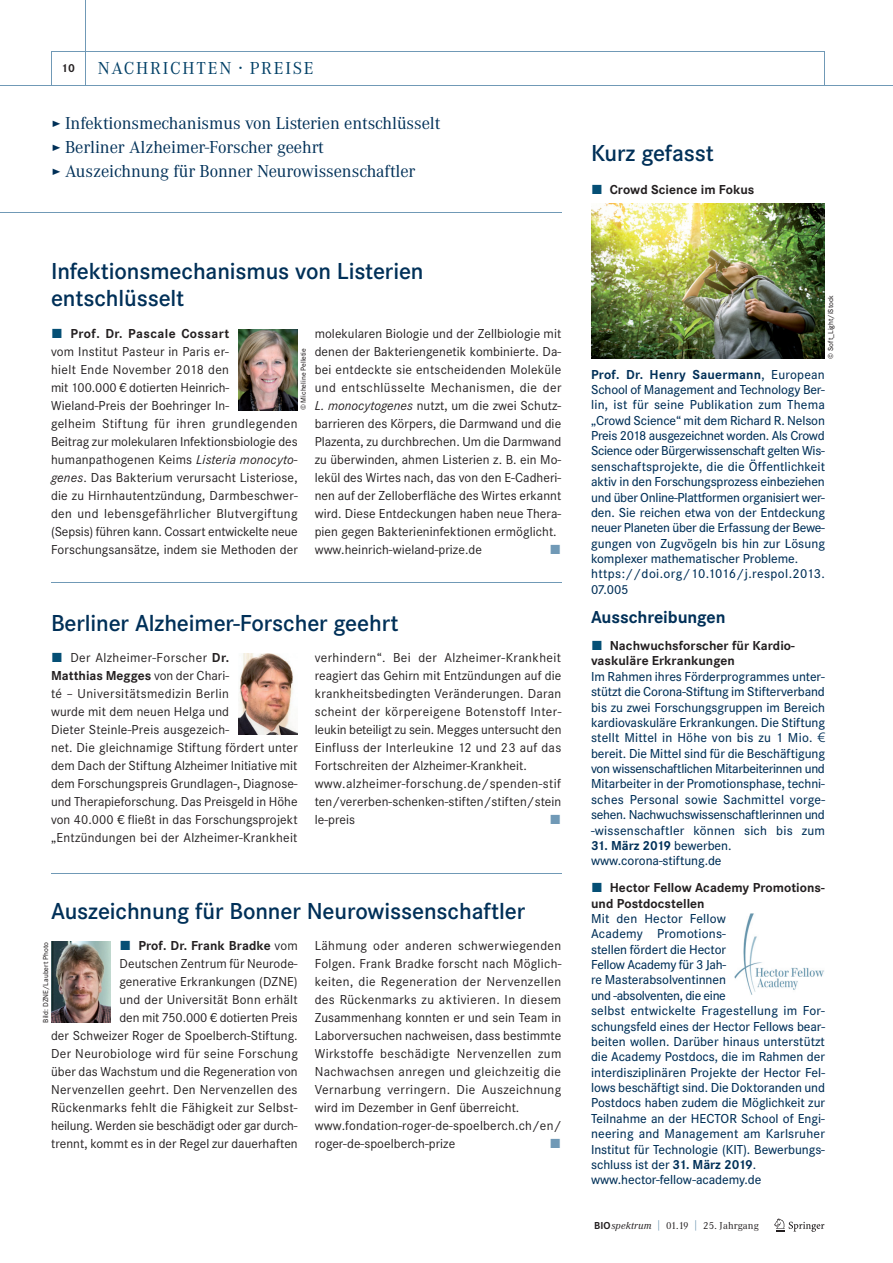
<style>
.page{position:relative;width:893px;height:1263px;background:#fff}
.page>*{position:absolute;margin:0;border:0;box-sizing:border-box;transform-origin:0 0}
.t1{font:600 24px/27px "Corporate S";letter-spacing:-.005em;color:#003058}
.t2{font:18px/24px "Corporate A";letter-spacing:-.005em;color:#003058}
.t3{font:18px "Corporate A";letter-spacing:.1em;color:#003f66}
.t4{font:700 18px "Corporate S";letter-spacing:-.005em;color:#003058}
.t5{font:13.5px/18px "Corporate S";letter-spacing:.005em;color:#231f20}
.t6{font:500 13.5px/15.5px "Corporate S";letter-spacing:-.005em;color:#003058}
.t7{font:700 13.5px/15.8px "Corporate S";letter-spacing:.005em;color:#231f20}
.t8{font:13.5px "The Sans Expert";color:#7099b6}
.t9{font:700 12px "Corporate S";color:#231f20}
.t10{font:10.5px "Corporate A";letter-spacing:.015em;color:#231f20}
.t11{font:500 7.5px "Corporate S";letter-spacing:.005em;color:#231f20}
.s1{font-family:"The Sans Expert"}
.s2{font-family:"The Sans Expert";color:#054f75}
.s3{font-weight:700}
.s4{font-style:italic}
.s5{font-family:"The Sans Expert";font-weight:400;color:#054f75}
.s6{font-family:"Linotype Euro Font Ato F";font-weight:400}
.s7{font-family:"Corporate S";font-weight:700}
.s8{color:#5484a5}
</style>
<div class="page">
<hr style="left:0;top:85px;width:893px;height:1px;background:#7099b6">
<hr style="left:51px;top:51px;width:774px;height:1px;background:#7099b6">
<hr style="left:85px;top:0;width:1px;height:85px;background:#7099b6">
<hr style="left:51px;top:51px;width:1px;height:34px;background:#7099b6">
<hr style="left:825px;top:51px;width:1px;height:34px;background:#7099b6">
<hr style="left:0;top:212px;width:561px;height:1px;background:#7099b6">
<svg style="left:774px;top:1218px;width:50px;height:14px"></svg>
<img style="left:238px;top:329px;width:60px;height:81px">
<img style="left:238px;top:653px;width:60px;height:81px">
<hr style="left:51px;top:582px;width:510px;height:1px;background:#7099b6">
<hr style="left:51px;top:873px;width:510px;height:1px;background:#7099b6">
<img style="left:591px;top:204px;width:234px;height:155px">
<img style="left:735px;top:913px;width:89px;height:82px">
<img style="left:51px;top:941px;width:60px;height:82px">
<p class="t9" style="left:61px;top:64px;width:15px">10</p>
<h2 class="t3" style="left:98px;top:62px;width:217px">NACHRICHTEN · PREISE</h2>
<h2 class="t2" style="left:51px;top:113px;width:391px"><span class="s1">ÿ</span> Infektionsmechanismus von Listerien entschlüsselt <span class="s1">ÿ</span> Berliner Alzheimer-Forscher geehrt<br><span class="s1">ÿ</span> Auszeichnung für Bonner Neurowissenschaftler</h2>
<h1 class="t1" style="left:51px;top:260px;width:374px">Infektionsmechanismus von Listerien entschlüsselt</h1>
<p class="t5" style="left:51px;top:326px;width:248px"><span class="s2">ó</span> <span class="s3">Prof. Dr. Pascale Cossart<br></span>vom Institut Pasteur in Paris er-<br>hielt Ende November 2018 den<br>mit 100.000 € dotierten Heinrich-Wieland-Preis der Boehringer In-<br>gelheim Stiftung für ihren grundlegenden Beitrag zur molekularen Infektionsbiologie des humanpathogenen Keims <span class="s4">Listeria monocyto&shy;genes</span>. Das Bakterium verursacht Listeriose, die zu Hirnhautentzündung, Darmbeschwer&shy;den und lebensgefährlicher Blutvergiftung (Sepsis) führen kann. Cossart entwickelte neue Forschungsansätze, indem sie Methoden der</p>
<p class="t5" style="left:315px;top:326px;width:248px">molekularen Biologie und der Zellbiologie mit denen der Bakteriengenetik kombinierte. Da&shy;bei entdeckte sie entscheidenden Moleküle und entschlüsselte Mechanismen, die der <span class="s4">L. monocytogenes</span> nutzt, um die zwei Schutz&shy;barrieren des Körpers, die Darmwand und die Plazenta, zu durchbrechen. Um die Darmwand zu überwinden, ahmen Listerien z. B. ein Mo&shy;lekül des Wirtes nach, das von den E-Cadheri&shy;nen auf der Zelloberfläche des Wirtes erkannt wird. Diese Entdeckungen haben neue Thera&shy;pien gegen Bakterieninfektionen ermöglicht. www.heinrich-wieland-prize.de</p>
<p class="t11" style="left:301px;top:410px;width:64px;rotate:-90deg">© Micheline Pelletie</p>
<p class="t8" style="left:549px;top:542px;width:13px">ó</p>
<h1 class="t1" style="left:51px;top:612px;width:349px">Berliner Alzheimer-Forscher geehrt</h1>
<p class="t5" style="left:51px;top:650px;width:248px"><span class="s2">ó</span> Der Alzheimer-Forscher <span class="s3">Dr.<br>Matthias Megges</span> von der Chari-<br>té – Universitätsmedizin Berlin<br>wurde mit dem neuen Helga und<br>Dieter Steinle-Preis ausgezeich-<br>net. Die gleichnamige Stiftung fördert unter dem Dach der Stiftung Alzheimer Initiative mit dem Forschungspreis Grundlagen-, Diagnose&shy;und Therapieforschung. Das Preisgeld in Höhe von 40.000 € fließt in das Forschungsprojekt „Entzündungen bei der Alzheimer-Krankheit</p>
<p class="t5" style="left:315px;top:650px;width:248px">verhindern“. Bei der Alzheimer-Krankheit reagiert das Gehirn mit Entzündungen auf die krankheitsbedingten Veränderungen. Daran scheint der körpereigene Botenstoff Inter - leukin beteiligt zu sein. Megges untersucht den Einfluss der Interleukine 12 und 23 auf das Fortschreiten der Alzheimer-Krankheit. www.alzheimer-forschung.de/spenden-stif ten/vererben-schenken-stiften/stiften/stein le-preis</p>
<p class="t8" style="left:549px;top:812px;width:13px">ó</p>
<h1 class="t1" style="left:51px;top:900px;width:476px">Auszeichnung für Bonner Neurowissenschaftler</h1>
<p class="t5" style="left:51px;top:938px;width:248px;text-align:right"><span class="s2">ó</span> <span class="s3">Prof. Dr. Frank Bradke</span> vom<br>Deutschen Zentrum für Neurode-<br>generative Erkrankungen (DZNE)<br>und der Universität Bonn erhält<br>den mit 750.000 € dotierten Preis<br>der Schweizer Roger de Spoelberch-Stiftung.<br>Der Neurobiologe wird für seine Forschung über das Wachstum und die Regeneration von Nervenzellen geehrt. Den Nervenzellen des Rückenmarks fehlt die Fähigkeit zur Selbst&shy;heilung. Werden sie beschädigt oder gar durch&shy;trennt, kommt es in der Regel zur dauerhaften</p>
<p class="t5" style="left:315px;top:938px;width:248px">Lähmung oder anderen schwerwiegenden Folgen. Frank Bradke forscht nach Möglich&shy;keiten, die Regeneration der Nervenzellen des Rückenmarks zu aktivieren. In diesem Zusammenhang konnten er und sein Team in Laborversuchen nachweisen, dass bestimmte Wirkstoffe beschädigte Nervenzellen zum Nachwachsen anregen und gleichzeitig die Vernarbung verringern. Die Auszeichnung wird im Dezember in Genf überreicht. www.fondation-roger-de-spoelberch.ch/ en/ roger-de-spoelberch-prize</p>
<p class="t11" style="left:43px;top:1023px;width:82px;rotate:-90deg">Bild: DZNE/Laubert Photo</p>
<p class="t8" style="left:549px;top:1136px;width:13px">ó</p>
<h1 class="t1" style="left:591px;top:142px;width:124px">Kurz gefasst</h1>
<p class="t7" style="left:591px;top:183px;width:165px"><span class="s5">ó</span> Crowd Science im Fokus</p>
<p class="t11" style="left:828px;top:358px;width:65px;rotate:-90deg">© Soft_Light/iStock</p>
<p class="t6" style="left:591px;top:368px;width:236px"><span class="s3">Prof. Dr. Henry Sauermann</span>, European School of Management and Technology Ber&shy;lin, ist für seine Publikation zum Thema „Crowd Science“ mit dem Richard R. Nelson Preis 2018 ausgezeichnet worden. Als Crowd Science oder Bürgerwissenschaft gelten Wis&shy;senschaftsprojekte, die die Öffentlichkeit aktiv in den Forschungsprozess einbeziehen und über Online-Plattformen organisiert wer&shy;den. Sie reichen etwa von der Entdeckung neuer Planeten über die Erfassung der Bewe&shy;gungen von Zugvögeln bis hin zur Lösung komplexer mathematischer Probleme. https://doi.org/10.1016/j.respol. 2013 .<br>07.005</p>
<h2 class="t4" style="left:591px;top:611px;width:136px">Ausschreibungen</h2>
<p class="t7" style="left:591px;top:639px;width:205px"><span class="s5">ó</span> Nachwuchsforscher für Kardio - vaskuläre Erkrankungen</p>
<p class="t6" style="left:591px;top:670px;width:235px;text-align:justify">Im Rahmen ihres Förderprogrammes unter&shy;stützt die Corona-Stiftung im Stifterverband bis zu zwei Forschungsgruppen im Bereich kardiovaskuläre Erkrankungen. Die Stiftung stellt Mittel in Höhe von bis zu 1 Mio. <span class="s6">1 </span>bereit. Die Mittel sind für die Beschäftigung von wissenschaftlichen Mitarbeiterinnen und Mitarbeiter in der Promotionsphase, techni&shy;sches Personal sowie Sachmittel vorge - sehen. Nachwuchswissenschaftlerinnen und -wissenschaftler können sich bis zum</p>
<p class="t6" style="left:591px;top:839px;width:142px"><span class="s3">31. März 2019</span> bewerben. www.corona-stiftung.de</p>
<p class="t7" style="left:591px;top:881px;width:235px"><span class="s5">ó</span> Hector Fellow Academy Promotions&shy;und Postdocstellen</p>
<p class="t6" style="left:591px;top:912px;width:235px">Mit den Hector Fellow<br>Academy Promotions-<br>stellen fördert die Hector<br>Fellow Academy für 3 Jah-<br>re Masterabsolventinnen<br>und -absolventen, die eine<br>selbst entwickelte Fragestellung im For&shy;schungsfeld eines der Hector Fellows bear&shy;beiten wollen. Darüber hinaus unterstützt die Academy Postdocs, die im Rahmen der interdisziplinären Projekte der Hector Fel&shy;lows beschäftigt sind. Die Doktoranden und Postdocs haben zudem die Möglichkeit zur Teilnahme an der HECTOR School of Engi&shy;neering and Management am Karlsruher Institut für Technologie (KIT). Bewerbungs&shy;schluss ist der <span class="s3">31. März 2019</span>. www.hector-fellow-academy.de</p>
<p class="t10" style="left:594px;top:1221px;width:166px"><span class="s7">BIO</span><span class="s4">spektrum</span> <span class="s8">|</span> 01.19 <span class="s8">|</span> 25. Jahrgang</p>
</div>
